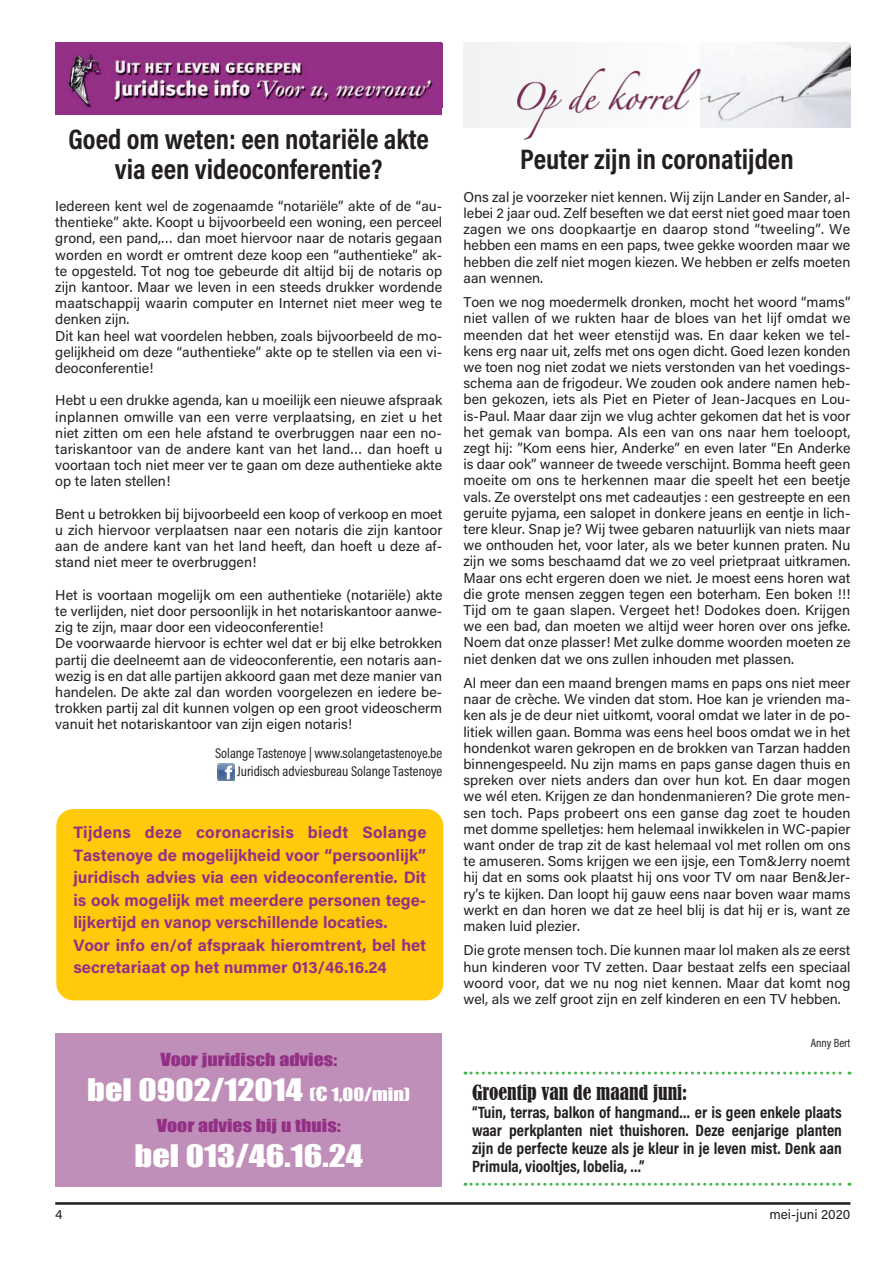
<style>
.page{position:relative;width:893px;height:1263px;background:#fff}
.page>*{position:absolute;margin:0;border:0;box-sizing:border-box;transform-origin:0 0}
.t1{font:700 28.5px/30px "Acumin Pro Cond";color:#231f20;text-align:center}
.t2{font:28.5px "Impact";color:#fff;scale:1.2 1}
.t3{font:24px "Zapfino";letter-spacing:.025em;color:#822657;scale:.9 1}
.t4{font:condensed 19.5px "Bernard";color:#231f20}
.t5{font:700 16.5px/22.5px "Acumin Pro";color:#942f86}
.t6{font:700 16.5px/18px "Acumin Pro Cond";color:#231f20;text-align:justify}
.t7{font:16.5px "Impact";color:#942f86;scale:1.2 1}
.t8{font:14.25px/16.2px "Acumin Pro";color:#231f20;text-align:justify}
.t9{font:14.25px/18px "Acumin Pro Cond";color:#231f20;text-align:right}
.t10{font:13.5px "Acumin Pro";color:#231f20}
.t11{font:12px "Acumin Pro Cond";color:#231f20}
.s1{font-size:16.8px}
.s2{font-size:18px}
</style>
<div class="page">
<hr style="left:55px;top:1202px;width:795px;height:3px;background:#231f20">
<div style="left:55px;top:43px;width:387px;height:72px;background:#942f86"></div>
<img style="left:67px;top:54px;width:366px;height:53px">
<img style="left:218px;top:764px;width:16px;height:17px">
<div style="left:55px;top:1033px;width:387px;height:153px;background:#bf8fb9"></div>
<div style="left:463px;top:43px;width:387px;height:85px;background:#f4f5f5"></div>
<img style="left:701px;top:43px;width:149px;height:85px">
<div style="left:517px;top:68px;width:184px;height:72px;background:#231f20;opacity:.75"></div>
<div style="left:56px;top:809px;width:387px;height:191px;background:#feca0a;border-radius:17px"></div>
<svg style="left:465px;top:1071px;width:385px;height:3px"></svg>
<svg style="left:465px;top:1183px;width:385px;height:3px"></svg>
<h1 class="t1" style="left:68px;top:123px;width:362px">Goed om weten: een notariële akte via een videoconferentie?</h1>
<p class="t8" style="left:55px;top:197px;width:388px;text-align:left">Iedereen kent wel de zogenaamde “notariële” akte of de “au&shy;thentieke” akte. Koopt u bijvoorbeeld een woning, een perceel grond, een pand,… dan moet hiervoor naar de notaris gegaan worden en wordt er omtrent deze koop een “authentieke” ak&shy;te opgesteld. Tot nog toe gebeurde dit altijd bij de notaris op zijn kantoor. Maar we leven in een steeds drukker wordende maatschappij waarin computer en Internet niet meer weg te denken zijn.<br>Dit kan heel wat voordelen hebben, zoals bijvoorbeeld de mo&shy;gelijkheid om deze “authentieke” akte op te stellen via een vi&shy;deoconferentie!</p>
<p class="t8" style="left:55px;top:392px;width:389px">Hebt u een drukke agenda, kan u moeilijk een nieuwe afspraak inplannen omwille van een verre verplaatsing, en ziet u het niet zitten om een hele afstand te overbruggen naar een no&shy;tariskantoor van de andere kant van het land… dan hoeft u voortaan toch niet meer ver te gaan om deze authentieke akte op te laten stellen!</p>
<p class="t8" style="left:55px;top:505px;width:389px">Bent u betrokken bij bijvoorbeeld een koop of verkoop en moet u zich hiervoor verplaatsen naar een notaris die zijn kantoor aan de andere kant van het land heeft, dan hoeft u deze af&shy;stand niet meer te overbruggen!</p>
<p class="t8" style="left:55px;top:586px;width:389px;text-align:left">Het is voortaan mogelijk om een authentieke (notariële) akte te verlijden, niet door persoonlijk in het notariskantoor aanwe&shy;zig te zijn, maar door een videoconferentie!<br>De voorwaarde hiervoor is echter wel dat er bij elke betrokken partij die deelneemt aan de videoconferentie, een notaris aan&shy;wezig is en dat alle partijen akkoord gaan met deze manier van handelen. De akte zal dan worden voorgelezen en iedere be&shy;trokken partij zal dit kunnen volgen op een groot videoscherm vanuit het notariskantoor van zijn eigen notaris!</p>
<p class="t9" style="left:215px;top:744px;width:229px">Solange Tastenoye | www.solangetastenoye.be<br>Juridisch adviesbureau Solange Tastenoye</p>
<p class="t5" style="left:73px;top:820px;width:355px">Tijdens deze coronacrisis biedt Solange Tastenoye de mogelijkheid voor “persoonlijk” juridisch advies via een videoconferentie. Dit is ook mogelijk met meerdere personen tege&shy;lijkertijd en vanop verschillende locaties.<br>Voor info en/of afspraak hieromtrent, bel het secretariaat op het nummer 013/46.16.24</p>
<p class="t7" style="left:160px;top:1047px;width:149px">Voor juridisch advies:</p>
<h1 class="t2" style="left:87px;top:1067px;width:271px">bel 0902/12014 <span class="s1">(</span><span class="s2">€</span> <span class="s1">1,00/min)</span></h1>
<p class="t7" style="left:157px;top:1113px;width:155px">Voor advies bij u thuis:</p>
<h1 class="t2" style="left:135px;top:1133px;width:192px">bel 013/46.16.24</h1>
<h2 class="t3" style="left:511px;top:86px;width:212px">Opde korrel</h2>
<h1 class="t1" style="left:520px;top:143px;width:275px">Peuter zijn in coronatijden</h1>
<p class="t8" style="left:463px;top:188px;width:388px">Ons zal je voorzeker niet kennen. Wij zijn Lander en Sander, al&shy;lebei 2 jaar oud. Zelf beseften we dat eerst niet goed maar toen zagen we ons doopkaartje en daarop stond “tweeling”. We hebben een mams en een paps, twee gekke woorden maar we hebben die zelf niet mogen kiezen. We hebben er zelfs moeten aan wennen.</p>
<p class="t8" style="left:463px;top:293px;width:389px">Toen we nog moedermelk dronken, mocht het woord “mams” niet vallen of we rukten haar de bloes van het lijf omdat we meenden dat het weer etenstijd was. En daar keken we tel&shy;kens erg naar uit, zelfs met ons ogen dicht. Goed lezen konden we toen nog niet zodat we niets verstonden van het voedings&shy;schema aan de frigodeur. We zouden ook andere namen heb&shy;ben gekozen, iets als Piet en Pieter of Jean-Jacques en Lou&shy;is-Paul. Maar daar zijn we vlug achter gekomen dat het is voor het gemak van bompa. Als een van ons naar hem toeloopt, zegt hij: ”Kom eens hier, Anderke” en even later “En Anderke is daar ook” wanneer de tweede verschijnt. Bomma heeft geen moeite om ons te herkennen maar die speelt het een beetje vals. Ze overstelpt ons met cadeautjes : een gestreepte en een geruite pyjama, een salopet in donkere jeans en eentje in lich&shy;tere kleur. Snap je? Wij twee gebaren natuurlijk van niets maar we onthouden het, voor later, als we beter kunnen praten. Nu zijn we soms beschaamd dat we zo veel prietpraat uitkramen.<br>Maar ons echt ergeren doen we niet. Je moest eens horen wat die grote mensen zeggen tegen een boterham. Een boken !!!<br>Tijd om te gaan slapen. Vergeet het! Dodokes doen. Krijgen we een bad, dan moeten we altijd weer horen over ons jefke.<br>Noem dat onze plasser! Met zulke domme woorden moeten ze niet denken dat we ons zullen inhouden met plassen.</p>
<p class="t8" style="left:463px;top:674px;width:389px">Al meer dan een maand brengen mams en paps ons niet meer naar de crèche. We vinden dat stom. Hoe kan je vrienden ma&shy;ken als je de deur niet uitkomt, vooral omdat we later in de po&shy;litiek willen gaan. Bomma was eens heel boos omdat we in het hondenkot waren gekropen en de brokken van Tarzan hadden binnengespeeld. Nu zijn mams en paps ganse dagen thuis en spreken over niets anders dan over hun kot. En daar mogen we wél eten. Krijgen ze dan hondenmanieren? Die grote men&shy;sen toch. Paps probeert ons een ganse dag zoet te houden met domme spelletjes: hem helemaal inwikkelen in WC-papier want onder de trap zit de kast helemaal vol met rollen om ons te amuseren. Soms krijgen we een ijsje, een Tom&amp;Jerry noemt hij dat en soms ook plaatst hij ons voor TV om naar Ben&amp;Jer&shy;ry’s te kijken. Dan loopt hij gauw eens naar boven waar mams werkt en dan horen we dat ze heel blij is dat hij er is, want ze maken luid plezier.</p>
<p class="t8" style="left:463px;top:942px;width:389px">Die grote mensen toch. Die kunnen maar lol maken als ze eerst hun kinderen voor TV zetten. Daar bestaat zelfs een speciaal woord voor, dat we nu nog niet kennen. Maar dat komt nog wel, als we zelf groot zijn en zelf kinderen en een TV hebben.</p>
<p class="t11" style="left:811px;top:1035px;width:41px">Anny Bert</p>
<h3 class="t4" style="left:472px;top:1081px;width:217px">Groentip van de maand juni:</h3>
<p class="t6" style="left:472px;top:1103px;width:371px">“Tuin, terras, balkon of hangmand… er is geen enkele plaats waar perkplanten niet thuishoren. Deze eenjarige planten zijn de perfecte keuze als je kleur in je leven mist. Denk aan Primula, viooltjes, lobelia, …”</p>
<p class="t10" style="left:55px;top:1205px;width:9px">4</p>
<p class="t10" style="left:769px;top:1205px;width:83px">mei-juni 2020</p>
</div>
